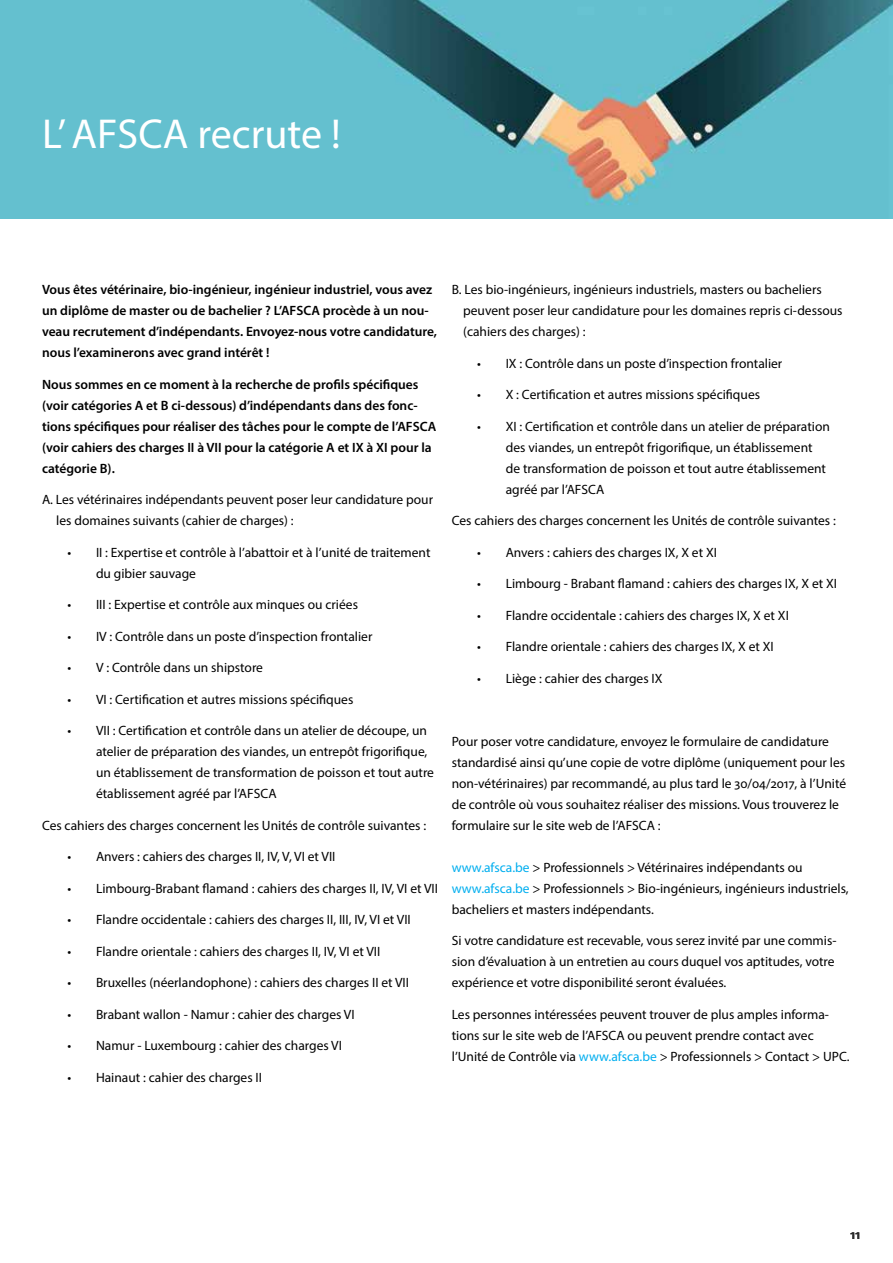
<style>
.page{position:relative;width:893px;height:1263px;background:#fff}
.page>*{position:absolute;margin:0;border:0;box-sizing:border-box;transform-origin:0 0}
.t1{font:42px "Myriad Pro";color:#fff}
.t2{font:13.5px/21px "Myriad Pro";color:#000}
.t3{font:600 13.5px/21px "Myriad Pro";color:#000}
.s1{color:#00aeef}
</style>
<div class="page">
<img style="left:0;top:0;width:893px;height:218px">
<h1 class="t1" style="left:42px;top:108px;width:300px">L’ AFSCA recrute !</h1>
<p class="t3" style="left:42px;top:279px;width:397px">Vous êtes vétérinaire, bio-ingénieur, ingénieur industriel, vous avez un diplôme de master ou de bachelier ? L’AFSCA procède à un nou&shy;veau recrutement d’indépendants. Envoyez-nous votre candidature, nous l’examinerons avec grand intérêt !</p>
<p class="t3" style="left:42px;top:373px;width:396px">Nous sommes en ce moment à la recherche de profils spécifiques (voir catégories A et B ci-dessous) d’indépendants dans des fonc&shy;tions spécifiques pour réaliser des tâches pour le compte de l’AFSCA (voir cahiers des charges II à VII pour la catégorie A et IX à XI pour la catégorie B).</p>
<p class="t2" style="left:56px;top:489px;width:378px;text-indent:-14px">A. Les vétérinaires indépendants peuvent poser leur candidature pour les domaines suivants (cahier de charges) :</p>
<p class="t2" style="left:96px;top:542px;width:336px;text-indent:-28px">• II : Expertise et contrôle à l’abattoir et à l’unité de traitement du gibier sauvage</p>
<p class="t2" style="left:68px;top:594px;width:292px">• III : Expertise et contrôle aux minques ou criées</p>
<p class="t2" style="left:68px;top:626px;width:306px">• IV : Contrôle dans un poste d’inspection frontalier</p>
<p class="t2" style="left:68px;top:657px;width:197px">• V : Contrôle dans un shipstore</p>
<p class="t2" style="left:68px;top:689px;width:287px">• VI : Certification et autres missions spécifiques</p>
<p class="t2" style="left:96px;top:720px;width:340px;text-indent:-28px">• VII : Certification et contrôle dans un atelier de découpe, un atelier de préparation des viandes, un entrepôt frigorifique, un établissement de transformation de poisson et tout autre établissement agréé par l’AFSCA</p>
<p class="t2" style="left:42px;top:815px;width:386px">Ces cahiers des charges concernent les Unités de contrôle suivantes :</p>
<p class="t2" style="left:68px;top:846px;width:269px">• Anvers : cahiers des charges II, IV, V, VI et VII</p>
<p class="t2" style="left:68px;top:878px;width:372px">• Limbourg-Brabant flamand : cahiers des charges II, IV, VI et VII</p>
<p class="t2" style="left:68px;top:909px;width:345px">• Flandre occidentale : cahiers des charges II, III, IV, VI et VII</p>
<p class="t2" style="left:68px;top:941px;width:314px">• Flandre orientale : cahiers des charges II, IV, VI et VII</p>
<p class="t2" style="left:68px;top:972px;width:343px">• Bruxelles (néerlandophone) : cahiers des charges II et VII</p>
<p class="t2" style="left:68px;top:1004px;width:289px">• Brabant wallon - Namur : cahier des charges VI</p>
<p class="t2" style="left:68px;top:1035px;width:276px">• Namur - Luxembourg : cahier des charges VI</p>
<p class="t2" style="left:68px;top:1067px;width:196px">• Hainaut : cahier des charges II</p>
<p class="t2" style="left:463px;top:279px;width:381px;text-indent:-11px">B. Les bio-ingénieurs, ingénieurs industriels, masters ou bacheliers peuvent poser leur candidature pour les domaines repris ci-dessous (cahiers des charges) :</p>
<p class="t2" style="left:477px;top:353px;width:307px">• IX : Contrôle dans un poste d’inspection frontalier</p>
<p class="t2" style="left:477px;top:384px;width:284px">• X : Certification et autres missions spécifiques</p>
<p class="t2" style="left:506px;top:416px;width:326px;text-indent:-28px">• XI : Certification et contrôle dans un atelier de préparation des viandes, un entrepôt frigorifique, un établissement de transformation de poisson et tout autre établissement agréé par l’AFSCA</p>
<p class="t2" style="left:452px;top:510px;width:386px">Ces cahiers des charges concernent les Unités de contrôle suivantes :</p>
<p class="t2" style="left:477px;top:542px;width:241px">• Anvers : cahiers des charges IX, X et XI</p>
<p class="t2" style="left:477px;top:573px;width:361px">• Limbourg - Brabant flamand : cahiers des charges IX, X et XI</p>
<p class="t2" style="left:477px;top:605px;width:313px">• Flandre occidentale : cahiers des charges IX, X et XI</p>
<p class="t2" style="left:477px;top:636px;width:298px">• Flandre orientale : cahiers des charges IX, X et XI</p>
<p class="t2" style="left:477px;top:668px;width:187px">• Liège : cahier des charges IX</p>
<p class="t2" style="left:452px;top:731px;width:396px">Pour poser votre candidature, envoyez le formulaire de candidature standardisé ainsi qu’une copie de votre diplôme (uniquement pour les non-vétérinaires) par recommandé, au plus tard le 30/04/2017, à l’Unité de contrôle où vous souhaitez réaliser des missions. Vous trouverez le formulaire sur le site web de l’AFSCA :</p>
<p class="t2" style="left:452px;top:857px;width:398px"><span class="s1">www.afsca.be</span> &gt; Professionnels &gt; Vétérinaires indépendants ou <span class="s1">www.afsca.be</span> &gt; Professionnels &gt; Bio-ingénieurs, ingénieurs industriels, bacheliers et masters indépendants.</p>
<p class="t2" style="left:452px;top:930px;width:386px">Si votre candidature est recevable, vous serez invité par une commis&shy;sion d’évaluation à un entretien au cours duquel vos aptitudes, votre expérience et votre disponibilité seront évaluées.</p>
<p class="t2" style="left:452px;top:1004px;width:399px">Les personnes intéressées peuvent trouver de plus amples informa&shy;tions sur le site web de l’AFSCA ou peuvent prendre contact avec l’Unité de Contrôle via <span class="s1">www.afsca.be</span> &gt; Professionnels &gt; Contact &gt; UPC.</p>
<p class="t2" style="left:850px;top:1224px;width:11px">11</p>
</div>
